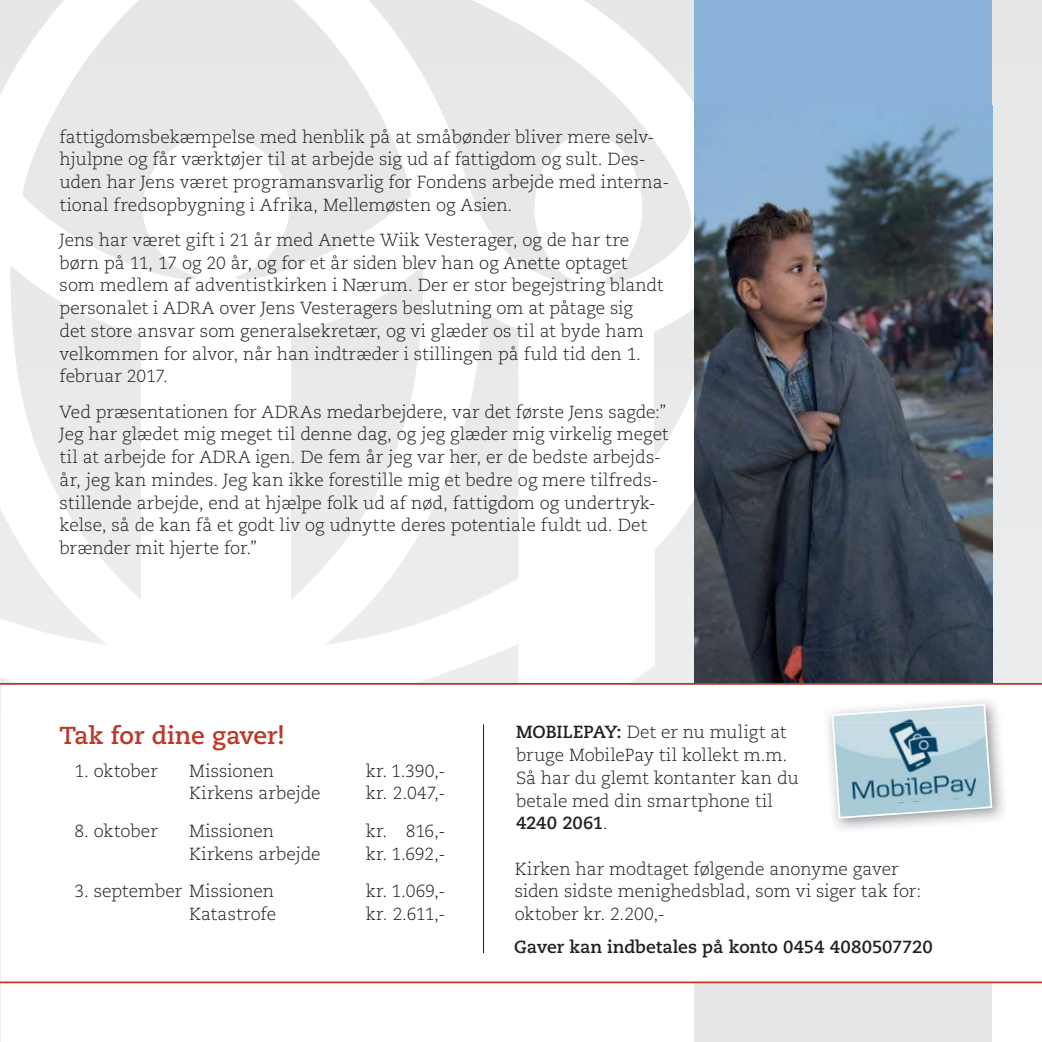
<style>
.page{position:relative;width:1042px;height:1042px;background:#fff}
.page>*{position:absolute;margin:0;border:0;box-sizing:border-box;transform-origin:0 0}
.t1{font:700 24.5px "Caecilia LT Std";color:#bb3827}
.t2{font:300 17.5px/22.8px "Caecilia LT Std";color:#231f20}
.t3{font:700 17.5px "Caecilia LT Std";color:#231f20}
.s1{font-weight:700}
</style>
<div class="page">
<hr style="left:0;top:0;width:1px;height:1042px;background:#ebecec">
<div style="left:0;top:0;width:1042px;height:684px;background:#e9e9ea"></div>
<svg style="left:0;top:0;width:695px;height:683px;fill:#fff"></svg>
<div style="left:695px;top:982px;width:297px;height:60px;background:#e6e7e8"></div>
<div style="left:695px;top:0;width:297px;height:683px;background:#8ab1d8"></div>
<img style="left:695px;top:124px;width:297px;height:559px">
<hr style="left:483px;top:724px;width:1px;height:229px;background:#231f20">
<hr style="left:0;top:683px;width:1042px;height:2px;background:#bb3827">
<hr style="left:0;top:981px;width:1042px;height:2px;background:#bb3827">
<img style="left:827px;top:700px;width:177px;height:130px">
<svg style="left:830px;top:703px;width:163px;height:116px"></svg>
<p class="t2" style="left:60px;top:126px;width:611px">fattigdomsbekæmpelse med henblik på at småbønder bliver mere selv&shy;hjulpne og får værktøjer til at arbejde sig ud af fattigdom og sult. Des&shy;uden har Jens været programansvarlig for Fondens arbejde med interna&shy;tional fredsopbygning i Afrika, Mellemøsten og Asien.</p>
<p class="t2" style="left:60px;top:229px;width:606px">Jens har været gift i 21 år med Anette Wiik Vesterager, og de har tre børn på 11, 17 og 20 år, og for et år siden blev han og Anette optaget som medlem af adventistkirken i Nærum. Der er stor begejstring blandt personalet i ADRA over Jens Vesteragers beslutning om at påtage sig<br>det store ansvar som generalsekretær, og vi glæder os til at byde ham velkommen for alvor, når han indtræder i stillingen på fuld tid den 1. februar 2017.</p>
<p class="t2" style="left:60px;top:401px;width:610px">Ved præsentationen for ADRAs medarbejdere, var det første Jens sagde:” Jeg har glædet mig meget til denne dag, og jeg glæder mig virkelig meget til at arbejde for ADRA igen. De fem år jeg var her, er de bedste arbejds&shy;år, jeg kan mindes. Jeg kan ikke forestille mig et bedre og mere tilfreds&shy;stillende arbejde, end at hjælpe folk ud af nød, fattigdom og undertryk&shy;kelse, så de kan få et godt liv og udnytte deres potentiale fuldt ud. Det brænder mit hjerte for.”</p>
<h1 class="t1" style="left:60px;top:723px;width:227px">Tak for dine gaver!</h1>
<p class="t2" style="left:75px;top:760px;width:85px">1. oktober</p>
<p class="t2" style="left:189px;top:760px;width:87px">Missionen</p>
<p class="t2" style="left:366px;top:760px;width:81px">kr. 1.390,-</p>
<p class="t2" style="left:189px;top:783px;width:133px">Kirkens arbejde</p>
<p class="t2" style="left:366px;top:783px;width:81px">kr. 2.047,-</p>
<p class="t2" style="left:74px;top:820px;width:85px">8. oktober</p>
<p class="t2" style="left:189px;top:820px;width:87px">Missionen</p>
<p class="t2" style="left:366px;top:820px;width:81px">kr. 816,-</p>
<p class="t2" style="left:189px;top:843px;width:133px">Kirkens arbejde</p>
<p class="t2" style="left:366px;top:843px;width:81px">kr. 1.692,-</p>
<p class="t2" style="left:75px;top:881px;width:201px">3. september Missionen</p>
<p class="t2" style="left:366px;top:881px;width:81px">kr. 1.069,-</p>
<p class="t2" style="left:189px;top:903px;width:88px">Katastrofe</p>
<p class="t2" style="left:366px;top:903px;width:81px">kr. 2.611,-</p>
<p class="t2" style="left:516px;top:722px;width:284px"><span class="s1">MOBILEPAY:</span> Det er nu muligt at bruge MobilePay til kollekt m.m.<br>Så har du glemt kontanter kan du betale med din smartphone til<br><span class="s1">4240 2061</span>.</p>
<p class="t2" style="left:515px;top:858px;width:408px">Kirken har modtaget følgende anonyme gaver siden sidste menighedsblad, som vi siger tak for: oktober kr. 2.200,-</p>
<p class="t3" style="left:514px;top:938px;width:420px">Gaver kan indbetales på konto 0454 4080507720</p>
</div>
